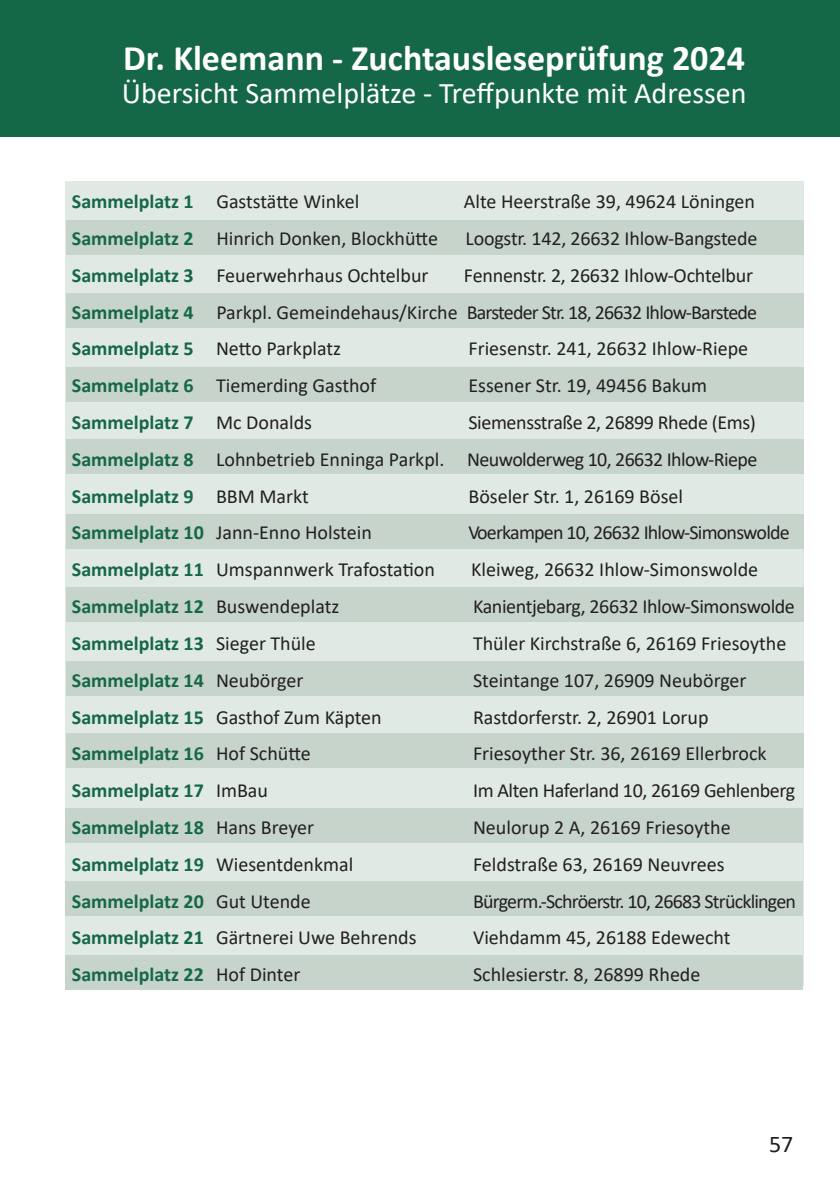
<style>
.page{position:relative;width:840px;height:1191px;background:#fff}
.page>*{position:absolute;margin:0;border:0;box-sizing:border-box;transform-origin:0 0}
.t1{font:700 36px "Calibri";color:#fff}
.t2{font:30px "Calibri";color:#fff}
.t3{font:24px "Calibri";color:#231f20}
.t4{font:20px/36.8px "Calibri";color:#231f20}
.t5{font:700 20px "Calibri";color:#156847}
.t6{font:20px "Calibri";letter-spacing:-.04em;color:#231f20}
.t7{font:20px "Calibri";letter-spacing:-.02em;color:#231f20}
.s1{font-weight:700;color:#156847}
.s2{font-weight:400;color:#231f20}
</style>
<div class="page">
<div style="left:65px;top:181px;width:738px;height:804px;background:#e0e9e3"></div>
<div style="left:66px;top:221px;width:737px;height:34px;background:#c6d4cb"></div>
<div style="left:66px;top:293px;width:737px;height:34px;background:#c6d4cb"></div>
<div style="left:66px;top:367px;width:737px;height:34px;background:#c6d4cb"></div>
<div style="left:66px;top:440px;width:737px;height:34px;background:#c6d4cb"></div>
<div style="left:66px;top:514px;width:737px;height:35px;background:#c6d4cb"></div>
<div style="left:66px;top:587px;width:737px;height:34px;background:#c6d4cb"></div>
<div style="left:66px;top:661px;width:737px;height:34px;background:#c6d4cb"></div>
<div style="left:66px;top:734px;width:737px;height:34px;background:#c6d4cb"></div>
<div style="left:65px;top:808px;width:737px;height:34px;background:#c6d4cb"></div>
<div style="left:65px;top:881px;width:737px;height:34px;background:#c6d4cb"></div>
<div style="left:65px;top:955px;width:737px;height:34px;background:#c6d4cb"></div>
<div style="left:0;top:0;width:839px;height:136px;background:#156847"></div>
<h1 class="t1" style="left:123px;top:33px;width:623px">Dr. Kleemann - Zuchtausleseprüfung 2024</h1>
<h2 class="t2" style="left:122px;top:72px;width:626px">Übersicht Sammelplätze - Treffpunkte mit Adressen</h2>
<p class="t4" style="left:72px;top:183px;width:289px"><span class="s1">Sammelplatz 1</span> Gaststätte Winkel</p>
<p class="t4" style="left:463px;top:183px;width:292px">Alte Heerstraße 39, 49624 Löningen</p>
<p class="t4" style="left:72px;top:219px;width:367px"><span class="s1">Sammelplatz 2</span> Hinrich Donken, Blockhütte</p>
<p class="t4" style="left:465px;top:219px;width:293px">Loogstr. 142, 26632 Ihlow-Bangstede</p>
<p class="t4" style="left:72px;top:256px;width:358px"><span class="s1">Sammelplatz 3</span> Feuerwehrhaus Ochtelbur</p>
<p class="t4" style="left:72px;top:256px;width:686px;text-indent:392px">Fennenstr. 2, 26632 Ihlow-Ochtelbur<br><span class="s1">Sammelplatz 4</span> Parkpl. Gemeindehaus/Kirche Barsteder Str. 18, 26632 Ihlow-Barstede<br><span class="s1">Sammelplatz 5</span> Netto Parkplatz</p>
<p class="t4" style="left:468px;top:330px;width:281px">Friesenstr. 241, 26632 Ihlow-Riepe</p>
<p class="t4" style="left:72px;top:367px;width:306px"><span class="s1">Sammelplatz 6</span> Tiemerding Gasthof</p>
<p class="t4" style="left:468px;top:367px;width:240px">Essener Str. 19, 49456 Bakum</p>
<p class="t5" style="left:72px;top:408px;width:241px">Sammelplatz 7 <span class="s2">Mc Donalds</span></p>
<p class="t4" style="left:72px;top:403px;width:686px;text-align:justify;text-indent:396px">Siemensstraße 2, 26899 Rhede (Ems)<br><span class="s1">Sammelplatz 8</span> Lohnbetrieb Enninga Parkpl. Neuwolderweg 10, 26632 Ihlow-Riepe <span class="s1">Sammelplatz 9</span> BBM Markt</p>
<p class="t4" style="left:468px;top:477px;width:216px">Böseler Str. 1, 26169 Bösel</p>
<p class="t4" style="left:72px;top:514px;width:301px"><span class="s1">Sammelplatz 10</span> Jann-Enno Holstein</p>
<p class="t6" style="left:468px;top:519px;width:322px">Voerkampen 10, 26632 Ihlow-Simonswolde</p>
<p class="t4" style="left:72px;top:551px;width:364px"><span class="s1">Sammelplatz 11</span> Umspannwerk Trafostation</p>
<p class="t4" style="left:471px;top:551px;width:288px">Kleiweg, 26632 Ihlow-Simonswolde</p>
<p class="t5" style="left:72px;top:592px;width:269px">Sammelplatz 12 <span class="s2">Buswendeplatz</span></p>
<p class="t7" style="left:473px;top:592px;width:323px">Kanientjebarg, 26632 Ihlow-Simonswolde</p>
<p class="t5" style="left:72px;top:629px;width:245px">Sammelplatz 13 <span class="s2">Sieger Thüle</span></p>
<p class="t4" style="left:472px;top:624px;width:315px">Thüler Kirchstraße 6, 26169 Friesoythe</p>
<p class="t5" style="left:72px;top:666px;width:233px">Sammelplatz 14 <span class="s2">Neubörger</span></p>
<p class="t4" style="left:472px;top:661px;width:275px">Steintange 107, 26909 Neubörger</p>
<p class="t4" style="left:72px;top:698px;width:311px"><span class="s1">Sammelplatz 15</span> Gasthof Zum Käpten</p>
<p class="t4" style="left:472px;top:698px;width:237px">Rastdorferstr. 2, 26901 Lorup</p>
<p class="t5" style="left:72px;top:739px;width:240px">Sammelplatz 16 <span class="s2">Hof Schütte</span></p>
<p class="t4" style="left:472px;top:735px;width:295px">Friesoyther Str. 36, 26169 Ellerbrock</p>
<p class="t5" style="left:72px;top:776px;width:197px">Sammelplatz 17 <span class="s2">ImBau</span></p>
<p class="t7" style="left:473px;top:776px;width:323px">Im Alten Haferland 10, 26169 Gehlenberg</p>
<p class="t5" style="left:72px;top:813px;width:244px">Sammelplatz 18 <span class="s2">Hans Breyer</span></p>
<p class="t4" style="left:472px;top:808px;width:259px">Neulorup 2 A, 26169 Friesoythe</p>
<p class="t4" style="left:72px;top:845px;width:283px"><span class="s1">Sammelplatz 19</span> Wiesentdenkmal</p>
<p class="t4" style="left:472px;top:845px;width:253px">Feldstraße 63, 26169 Neuvrees</p>
<p class="t5" style="left:72px;top:886px;width:240px">Sammelplatz 20 <span class="s2">Gut Utende</span></p>
<p class="t6" style="left:473px;top:887px;width:324px">Bürgerm.-Schröerstr. 10, 26683 Strücklingen</p>
<p class="t4" style="left:72px;top:919px;width:346px"><span class="s1">Sammelplatz 21</span> Gärtnerei Uwe Behrends</p>
<p class="t4" style="left:472px;top:919px;width:259px">Viehdamm 45, 26188 Edewecht</p>
<p class="t5" style="left:72px;top:960px;width:230px">Sammelplatz 22 <span class="s2">Hof Dinter</span></p>
<p class="t4" style="left:472px;top:956px;width:229px">Schlesierstr. 8, 26899 Rhede</p>
<p class="t3" style="left:768px;top:1127px;width:26px">57</p>
</div>
